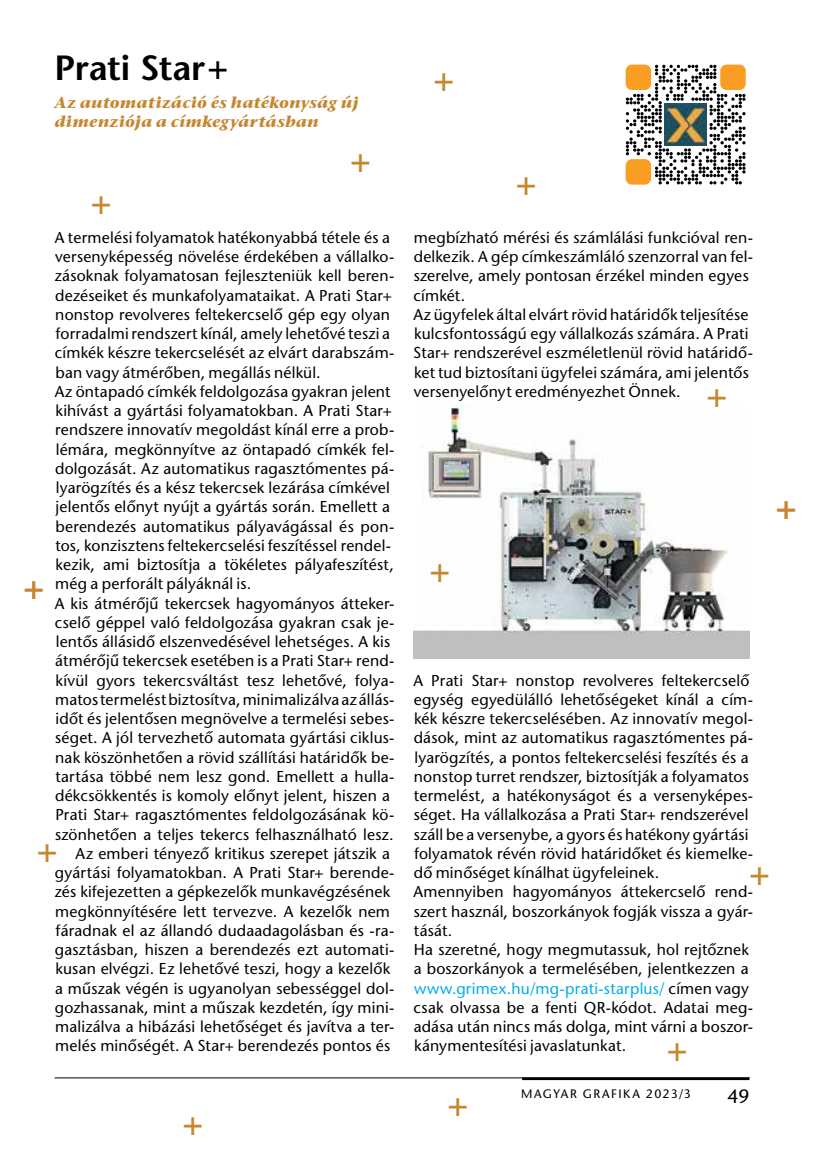
<style>
.page{position:relative;width:819px;height:1166px;background:#fff}
.page>*{position:absolute;margin:0;border:0;box-sizing:border-box;transform-origin:0 0}
.t1{font:600 35px "ITC Stone Sans";color:#c5872f}
.t2{font:600 35px "ITC Stone Sans";letter-spacing:-.005em;color:#000}
.t3{font:19.25px "ITC Stone Sans";color:#000}
.t4{font:15.75px/19.2px "ITC Stone Sans";letter-spacing:.015em;color:#000}
.t5{font:italic 700 15.75px/19.2px "ITC Stone Serif";letter-spacing:.02em;color:#c5872f}
.t6{font:12.25px "ITC Stone Sans";letter-spacing:.12em;color:#000}
.s1{color:#00aeef}
</style>
<div class="page">
<hr style="left:55px;top:1077px;width:694px;height:1px;background:#000">
<hr style="left:522px;top:1077px;width:227px;height:3px;background:#000">
<img style="left:413px;top:406px;width:336px;height:252px">
<svg style="left:625px;top:65px;width:120px;height:120px"></svg>
<img style="left:664px;top:103px;width:43px;height:43px">
<h1 class="t2" style="left:54px;top:49px;width:175px">Prati Star+</h1>
<p class="t5" style="left:55px;top:95px;width:305px">Az automatizáció és hatékonyság új dimenziója a címkegyártásban</p>
<h1 class="t1" style="left:91px;top:183px;width:22px">+</h1>
<h1 class="t1" style="left:350px;top:141px;width:22px">+</h1>
<p class="t4" style="left:55px;top:230px;width:337px">A termelési folyamatok hatékonyabbá tétele és a</p>
<p class="t4" style="left:55px;top:249px;width:341px">versenyképesség növelése érdekében a vállalko-</p>
<p class="t4" style="left:55px;top:268px;width:341px">zásoknak folyamatosan fejleszteniük kell beren-</p>
<p class="t4" style="left:55px;top:288px;width:338px">dezéseiket és munkafolyamataikat. A Prati Star+</p>
<p class="t4" style="left:55px;top:307px;width:336px">nonstop revolveres feltekercselő gép egy olyan</p>
<p class="t4" style="left:56px;top:326px;width:336px">forradalmi rendszert kínál, amely lehetővé teszi a</p>
<p class="t4" style="left:55px;top:345px;width:341px">címkék készre tekercselését az elvárt darabszám-</p>
<p class="t4" style="left:56px;top:365px;width:267px">ban vagy átmérőben, megállás nélkül.</p>
<p class="t4" style="left:55px;top:384px;width:337px">Az öntapadó címkék feldolgozása gyakran jelent</p>
<p class="t4" style="left:56px;top:403px;width:338px">kihívást a gyártási folyamatokban. A Prati Star+</p>
<p class="t4" style="left:55px;top:422px;width:340px">rendszere innovatív megoldást kínál erre a prob-</p>
<p class="t4" style="left:56px;top:442px;width:340px">lémára, megkönnyítve az öntapadó címkék fel-</p>
<p class="t4" style="left:55px;top:461px;width:341px">dolgozását. Az automatikus ragasztómentes pá-</p>
<p class="t4" style="left:56px;top:480px;width:336px">lyarögzítés és a kész tekercsek lezárása címkével</p>
<p class="t4" style="left:56px;top:499px;width:336px">jelentős előnyt nyújt a gyártás során. Emellett a</p>
<p class="t4" style="left:56px;top:518px;width:340px">berendezés automatikus pályavágással és pon-</p>
<p class="t4" style="left:55px;top:538px;width:337px">tos, konzisztens feltekercselési feszítéssel rendel-</p>
<p class="t4" style="left:56px;top:557px;width:340px">kezik, ami biztosítja a tökéletes pályafeszítést,</p>
<p class="t4" style="left:55px;top:576px;width:197px">még a perforált pályáknál is.</p>
<p class="t4" style="left:55px;top:595px;width:341px">A kis átmérőjű tekercsek hagyományos átteker-</p>
<p class="t4" style="left:55px;top:615px;width:341px">cselő géppel való feldolgozása gyakran csak je-</p>
<p class="t4" style="left:56px;top:634px;width:336px">lentős állásidő elszenvedésével lehetséges. A kis</p>
<p class="t4" style="left:55px;top:653px;width:341px">átmérőjű tekercsek esetében is a Prati Star+ rend-</p>
<p class="t4" style="left:56px;top:672px;width:340px">kívül gyors tekercsváltást tesz lehetővé, folya-</p>
<p class="t4" style="left:55px;top:692px;width:340px">matos termelést biztosítva, minimalizálva az állás-</p>
<p class="t4" style="left:55px;top:711px;width:340px">időt és jelentősen megnövelve a termelési sebes-</p>
<p class="t4" style="left:55px;top:730px;width:341px">séget. A jól tervezhető automata gyártási ciklus-</p>
<p class="t4" style="left:55px;top:749px;width:340px">nak köszönhetően a rövid szállítási határidők be-</p>
<p class="t4" style="left:55px;top:769px;width:340px">tartása többé nem lesz gond. Emellett a hulla-</p>
<p class="t4" style="left:55px;top:788px;width:336px">dékcsökkentés is komoly előnyt jelent, hiszen a</p>
<p class="t4" style="left:55px;top:807px;width:340px">Prati Star+ ragasztómentes feldolgozásának kö-</p>
<p class="t4" style="left:55px;top:826px;width:340px">szönhetően a teljes tekercs felhasználható lesz.</p>
<p class="t4" style="left:75px;top:846px;width:316px">Az emberi tényező kritikus szerepet játszik a</p>
<p class="t4" style="left:55px;top:865px;width:341px">gyártási folyamatokban. A Prati Star+ berende-</p>
<p class="t4" style="left:55px;top:884px;width:337px">zés kifejezetten a gépkezelők munkavégzésének</p>
<p class="t4" style="left:55px;top:903px;width:336px">megkönnyítésére lett tervezve. A kezelők nem</p>
<p class="t4" style="left:56px;top:923px;width:340px">fáradnak el az állandó dudaadagolásban és -ra-</p>
<p class="t4" style="left:55px;top:942px;width:341px">gasztásban, hiszen a berendezés ezt automati-</p>
<p class="t4" style="left:55px;top:961px;width:336px">kusan elvégzi. Ez lehetővé teszi, hogy a kezelők</p>
<p class="t4" style="left:55px;top:980px;width:341px">a műszak végén is ugyanolyan sebességgel dol-</p>
<p class="t4" style="left:55px;top:1000px;width:341px">gozhassanak, mint a műszak kezdetén, így mini-</p>
<p class="t4" style="left:55px;top:1019px;width:340px">malizálva a hibázási lehetőséget és javítva a ter-</p>
<p class="t4" style="left:55px;top:1038px;width:336px">melés minőségét. A Star+ berendezés pontos és</p>
<h1 class="t1" style="left:24px;top:568px;width:22px">+</h1>
<h1 class="t1" style="left:37px;top:831px;width:22px">+</h1>
<h1 class="t1" style="left:183px;top:1104px;width:22px">+</h1>
<h1 class="t1" style="left:434px;top:60px;width:22px">+</h1>
<h1 class="t1" style="left:516px;top:164px;width:22px">+</h1>
<p class="t4" style="left:413px;top:230px;width:341px">megbízható mérési és számlálási funkcióval ren&shy;delkezik. A gép címkeszámláló szenzorral van fel&shy;szerelve, amely pontosan érzékel minden egyes címkét.<br>Az ügyfelek által elvárt rövid határidők teljesítése kulcsfontosságú egy vállalkozás számára. A Prati Star+ rendszerével eszméletlenül rövid határidő&shy;ket tud biztosítani ügyfelei számára, ami jelentős versenyelőnyt eredményezhet Önnek.</p>
<h1 class="t1" style="left:706px;top:376px;width:22px">+</h1>
<h1 class="t1" style="left:430px;top:551px;width:22px">+</h1>
<h1 class="t1" style="left:776px;top:488px;width:22px">+</h1>
<p class="t4" style="left:413px;top:673px;width:341px">A Prati Star+ nonstop revolveres feltekercselő egység egyedülálló lehetőségeket kínál a cím&shy;kék készre tekercselésében. Az innovatív megol&shy;dások, mint az automatikus ragasztómentes pá&shy;lyarögzítés, a pontos feltekercselési feszítés és a nonstop turret rendszer, biztosítják a folyamatos termelést, a hatékonyságot és a versenyképes&shy;séget. Ha vállalkozása a Prati Star+ rendszerével száll be a versenybe, a gyors és hatékony gyártási folyamatok révén rövid határidőket és kiemelke&shy;dő minőséget kínálhat ügyfeleinek.<br>Amennyiben hagyományos áttekercselő rend&shy;szert használ, boszorkányok fogják vissza a gyár&shy;tását.<br>Ha szeretné, hogy megmutassuk, hol rejtőznek a boszorkányok a termelésében, jelentkezzen a <span class="s1">www.grimex.hu/mg-prati-starplus/</span> címen vagy csak olvassa be a fenti QR-kódot. Adatai meg&shy;adása után nincs más dolga, mint várni a boszor&shy;kánymentesítési javaslatunkat.</p>
<h1 class="t1" style="left:749px;top:854px;width:22px">+</h1>
<h1 class="t1" style="left:667px;top:1030px;width:22px">+</h1>
<h1 class="t1" style="left:447px;top:1085px;width:22px">+</h1>
<p class="t6" style="left:521px;top:1087px;width:171px">MAGYAR GRAFIKA 2023/3</p>
<p class="t3" style="left:727px;top:1085px;width:23px">49</p>
</div>
